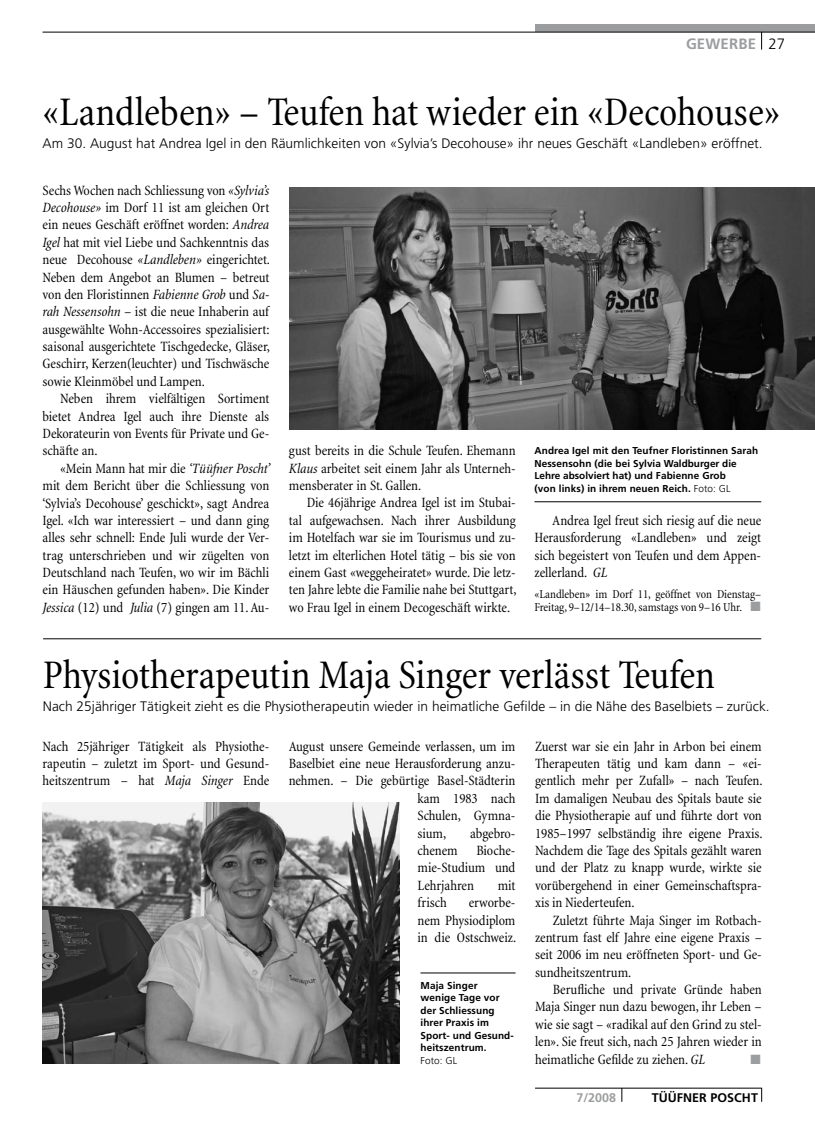
<style>
.page{position:relative;width:815px;height:1134px;background:#fff}
.page>*{position:absolute;margin:0;border:0;box-sizing:border-box;transform-origin:0 0}
.t1{font:condensed 41.25px "Minion";letter-spacing:-.005em;color:#000}
.t2{font:700 15px "Frutiger";letter-spacing:.01em;color:#9c9d9f}
.t3{font:condensed 14.38px/17.4px "Minion";letter-spacing:-.005em;color:#000;text-align:justify}
.t4{font:300 13.75px "Frutiger";color:#000}
.t5{font:13.5px "Zapf Dingbats ITC";color:#9c9d9f}
.t6{font:700 12.5px "Frutiger";letter-spacing:.005em;color:#000}
.t7{font:700 12.5px "Frutiger";color:#9c9d9f}
.t8{font:condensed 12.25px/13.5px "Minion";color:#000}
.t9{font:700 10px/12.5px "Frutiger";letter-spacing:.01em;color:#000}
.t10{font:300 10px "Frutiger";letter-spacing:.01em;color:#000}
.s1{font-weight:300;color:#000}
.s2{font-style:italic}
.s3{font-weight:300}
.s4{color:#9c9d9f}
</style>
<div class="page">
<div style="left:535px;top:25px;width:280px;height:7px;background:#9c9d9f"></div>
<hr style="left:43px;top:32px;width:772px;height:1px;background:#000">
<svg style="left:761px;top:33px;width:1px;height:17px"></svg>
<hr style="left:535px;top:1088px;width:227px;height:1px;background:#000">
<svg style="left:761px;top:1088px;width:1px;height:14px"></svg>
<svg style="left:622px;top:1088px;width:1px;height:14px"></svg>
<hr style="left:420px;top:973px;width:96px;height:1px;background:#000">
<hr style="left:43px;top:639px;width:718px;height:1px;background:#000">
<hr style="left:534px;top:501px;width:227px;height:1px;background:#000">
<img style="left:43px;top:803px;width:357px;height:260px">
<img style="left:289px;top:187px;width:526px;height:242px">
<p class="t2" style="left:686px;top:35px;width:101px">GEWERBE <span class="s1">27</span></p>
<h1 class="t1" style="left:43px;top:90px;width:739px">«Landleben» – Teufen hat wieder ein «Decohouse»</h1>
<p class="t4" style="left:43px;top:136px;width:722px">Am 30. August hat Andrea Igel in den Räumlichkeiten von «Sylvia’s Decohouse» ihr neues Geschäft «Landleben» eröffnet.</p>
<p class="t3" style="left:43px;top:182px;width:229px">Sechs Wochen nach Schliessung von <span class="s2">«Sylvia’s Decohouse»</span> im Dorf 11 ist am gleichen Ort ein neues Geschäft eröffnet worden: <span class="s2">Andrea Igel</span> hat mit viel Liebe und Sachkenntnis das neue Decohouse <span class="s2">«Landleben»</span> eingerichtet.<br>Neben dem Angebot an Blumen – betreut von den Floristinnen <span class="s2">Fabienne Grob</span> und <span class="s2">Sa&shy;rah Nessensohn –</span> ist die neue Inhaberin auf ausgewählte Wohn-Accessoires spezialisiert: saisonal ausgerichtete Tischgedecke, Gläser, Geschirr, Kerzen(leuchter) und Tischwäsche sowie Kleinmöbel und Lampen.</p>
<p class="t3" style="left:43px;top:390px;width:228px;text-indent:18px">Neben ihrem vielfältigen Sortiment bietet Andrea Igel auch ihre Dienste als Dekorateurin von Events für Private und Ge&shy;schäfte an.</p>
<p class="t3" style="left:43px;top:460px;width:229px;text-indent:18px">«Mein Mann hat mir die <span class="s2">‘Tüüfner Poscht’ </span>mit dem Bericht über die Schliessung von ‘Sylvia’s Decohouse’ geschickt», sagt Andrea Igel. «Ich war interessiert – und dann ging alles sehr schnell: Ende Juli wurde der Ver&shy;trag unterschrieben und wir zügelten von Deutschland nach Teufen, wo wir im Bächli ein Häuschen gefunden haben». Die Kinder <span class="s2">Jessica</span> (12) und <span class="s2">Julia</span> (7) gingen am 11. Au-</p>
<p class="t3" style="left:289px;top:442px;width:228px">gust bereits in die Schule Teufen. Ehemann <span class="s2">Klaus</span> arbeitet seit einem Jahr als Unterneh&shy;mensberater in St. Gallen.</p>
<p class="t3" style="left:289px;top:495px;width:229px;text-indent:18px">Die 46jährige Andrea Igel ist im Stubai&shy;tal aufgewachsen. Nach ihrer Ausbildung im Hotelfach war sie im Tourismus und zu&shy;letzt im elterlichen Hotel tätig – bis sie von einem Gast «weggeheiratet» wurde. Die letz&shy;ten Jahre lebte die Familie nahe bei Stuttgart, wo Frau Igel in einem Decogeschäft wirkte.</p>
<p class="t9" style="left:534px;top:444px;width:225px">Andrea Igel mit den Teufner Floristinnen Sarah Nessensohn (die bei Sylvia Waldburger die Lehre absolviert hat) und Fabienne Grob<br>(von links) in ihrem neuen Reich. <span class="s3">Foto: GL</span></p>
<p class="t3" style="left:534px;top:512px;width:228px;text-indent:18px">Andrea Igel freut sich riesig auf die neue Herausforderung «Landleben» und zeigt sich begeistert von Teufen und dem Appen&shy;zellerland. <span class="s2">GL</span></p>
<p class="t8" style="left:534px;top:587px;width:228px">«Landleben» im Dorf 11, geöffnet von Dienstag–<br>Freitag, 9–12/14–18.30, samstags von 9–16 Uhr. <span class="s4">■</span></p>
<h1 class="t1" style="left:43px;top:653px;width:674px">Physiotherapeutin Maja Singer verlässt Teufen</h1>
<p class="t4" style="left:43px;top:698px;width:728px">Nach 25jähriger Tätigkeit zieht es die Physiotherapeutin wieder in heimatliche Gefilde – in die Nähe des Baselbiets – zurück.</p>
<p class="t3" style="left:43px;top:738px;width:228px">Nach 25jähriger Tätigkeit als Physiothe&shy;rapeutin – zuletzt im Sport- und Gesund&shy;heitszentrum – hat <span class="s2">Maja Singer</span> Ende</p>
<p class="t3" style="left:289px;top:738px;width:228px">August unsere Gemeinde verlassen, um im</p>
<p class="t3" style="left:289px;top:755px;width:228px">Baselbiet eine neue Herausforderung anzu-</p>
<p class="t3" style="left:289px;top:773px;width:228px">nehmen. – Die gebürtige Basel-Städterin</p>
<p class="t3" style="left:418px;top:790px;width:99px">kam 1983 nach</p>
<p class="t3" style="left:418px;top:807px;width:99px">Schulen, Gymna-</p>
<p class="t3" style="left:418px;top:825px;width:30px">sium,</p>
<p class="t3" style="left:470px;top:825px;width:47px">abgebro-</p>
<p class="t3" style="left:418px;top:842px;width:42px">chenem</p>
<p class="t3" style="left:418px;top:842px;width:99px;text-indent:59px">Bioche&shy;mie-Studium und Lehrjahren</p>
<p class="t3" style="left:498px;top:877px;width:19px">mit</p>
<p class="t3" style="left:418px;top:894px;width:31px">frisch</p>
<p class="t3" style="left:418px;top:894px;width:100px;text-indent:51px">erworbe&shy;nem Physiodiplom in die Ostschweiz.</p>
<p class="t9" style="left:420px;top:979px;width:95px">Maja Singer wenige Tage vor der Schliessung ihrer Praxis im<br>Sport- und Gesund&shy;heitszentrum.</p>
<p class="t10" style="left:420px;top:1054px;width:38px">Foto: GL</p>
<p class="t3" style="left:535px;top:738px;width:229px">Zuerst war sie ein Jahr in Arbon bei einem Therapeuten tätig und kam dann – «ei&shy;gentlich mehr per Zufall» – nach Teufen.<br>Im damaligen Neubau des Spitals baute sie die Physiotherapie auf und führte dort von 1985–1997 selbständig ihre eigene Praxis.<br>Nachdem die Tage des Spitals gezählt waren und der Platz zu knapp wurde, wirkte sie vorübergehend in einer Gemeinschaftspra&shy;xis in Niederteufen.</p>
<p class="t3" style="left:535px;top:912px;width:228px;text-indent:18px">Zuletzt führte Maja Singer im Rotbach&shy;zentrum fast elf Jahre eine eigene Praxis – seit 2006 im neu eröffneten Sport- und Ge&shy;sundheitszentrum.</p>
<p class="t3" style="left:535px;top:981px;width:228px;text-indent:18px">Berufliche und private Gründe haben Maja Singer nun dazu bewogen, ihr Leben – wie sie sagt – «radikal auf den Grind zu stel&shy;len». Sie freut sich, nach 25 Jahren wieder in heimatliche Gefilde zu ziehen. <span class="s2">GL</span></p>
<p class="t5" style="left:750px;top:1052px;width:12px">■</p>
<p class="t7" style="left:576px;top:1090px;width:41px">7/2008</p>
<p class="t6" style="left:652px;top:1090px;width:108px">TÜÜFNER POSCHT</p>
</div>
